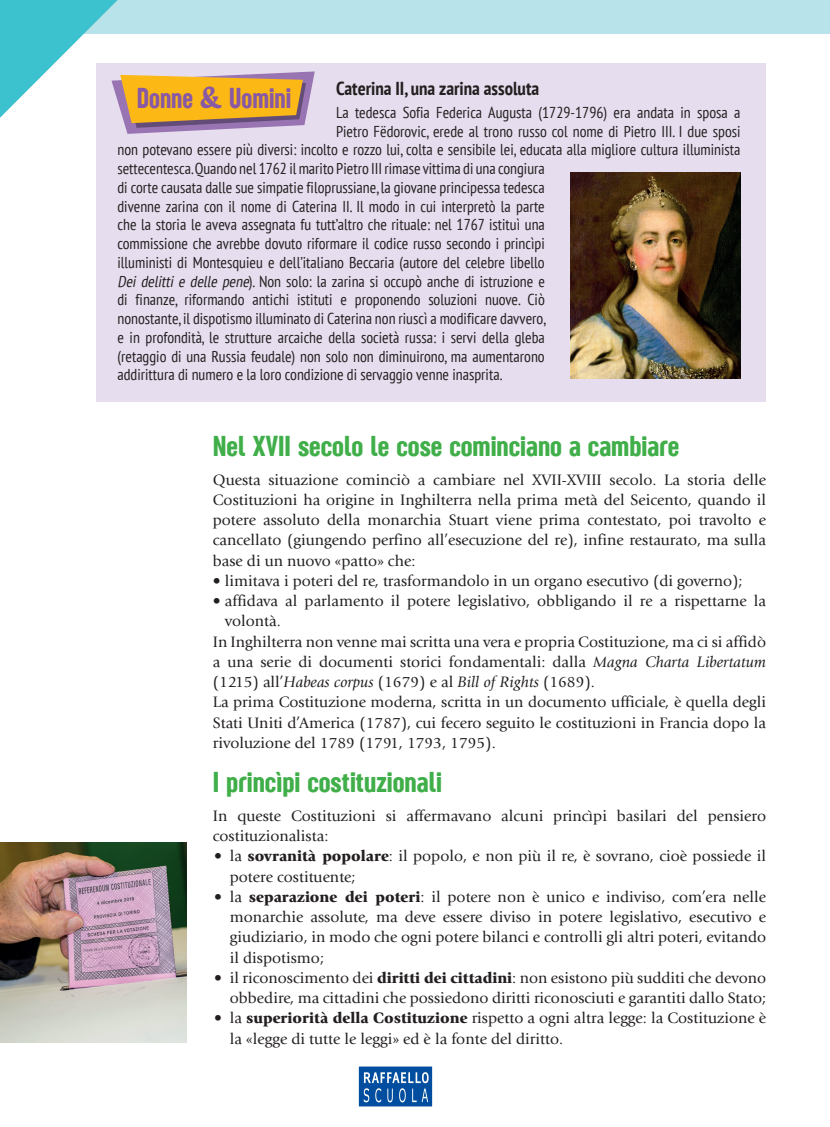
<style>
.page{position:relative;width:830px;height:1127px;background:#fff}
.page>*{position:absolute;margin:0;border:0;box-sizing:border-box;transform-origin:0 0}
.Sottotitolo_paragraf{font:30px "Sugo Pro Classic Trial";color:#40ae49}
.Titolo_Unita{font:30px "Sugo Pro Classic Trial";color:#8859a4;scale:.92 1}
.Testo_box_giustifica{font:700 condensed 18.75px "PT Sans";color:#231f20}
.Testo{font:15.75px/20.2px "Giovanni";color:#231f20;text-align:justify}
.Testo_box_giustifica-2{font:condensed 15.75px "PT Sans";color:#231f20}
.s1{font-style:italic}
.s2{font-family:"Fedra Serif A";font-weight:700}
.s3{font-weight:900}
</style>
<div class="page">
<div style="left:1px;top:0;width:828px;height:34px;background:#b9e3ea"></div>
<div style="left:96px;top:64px;width:669px;height:338px;background:#e6deee"></div>
<img style="left:570px;top:173px;width:170px;height:205px">
<img style="left:0;top:842px;width:186px;height:200px">
<svg style="left:0;top:0;width:314px;height:134px"></svg>
<img style="left:358px;top:1066px;width:75px;height:41px">
<p class="Testo_box_giustifica" style="left:336px;top:76px;width:204px">Caterina II, una zarina assoluta</p>
<p class="Testo_box_giustifica-2" style="left:336px;top:102px;width:406px">La tedesca Sofia Federica Augusta (1729-1796) era andata in sposa a</p>
<p class="Testo_box_giustifica-2" style="left:336px;top:121px;width:406px">Pietro Fëdorovic, erede al trono russo col nome di Pietro III. I due sposi</p>
<p class="Testo_box_giustifica-2" style="left:117px;top:140px;width:624px">non potevano essere più diversi: incolto e rozzo lui, colta e sensibile lei, educata alla migliore cultura illuminista</p>
<p class="Testo_box_giustifica-2" style="left:117px;top:158px;width:428px">settecentesca. Quando nel 1762 il marito Pietro III rimase vittima di una congiura</p>
<p class="Testo_box_giustifica-2" style="left:117px;top:177px;width:428px">di corte causata dalle sue simpatie filoprussiane, la giovane principessa tedesca</p>
<p class="Testo_box_giustifica-2" style="left:117px;top:196px;width:428px">divenne zarina con il nome di Caterina II. Il modo in cui interpretò la parte</p>
<p class="Testo_box_giustifica-2" style="left:117px;top:215px;width:428px">che la storia le aveva assegnata fu tutt’altro che rituale: nel 1767 istituì una</p>
<p class="Testo_box_giustifica-2" style="left:117px;top:233px;width:428px">commissione che avrebbe dovuto riformare il codice russo secondo i princìpi</p>
<p class="Testo_box_giustifica-2" style="left:117px;top:252px;width:428px">illuministi di Montesquieu e dell’italiano Beccaria (autore del celebre libello</p>
<p class="Testo_box_giustifica-2" style="left:117px;top:271px;width:428px"><span class="s1">Dei delitti e delle pene</span>). Non solo: la zarina si occupò anche di istruzione e</p>
<p class="Testo_box_giustifica-2" style="left:117px;top:290px;width:428px">di finanze, riformando antichi istituti e proponendo soluzioni nuove. Ciò</p>
<p class="Testo_box_giustifica-2" style="left:117px;top:308px;width:429px">nonostante, il dispotismo illuminato di Caterina non riuscì a modificare davvero,</p>
<p class="Testo_box_giustifica-2" style="left:117px;top:327px;width:428px">e in profondità, le strutture arcaiche della società russa: i servi della gleba</p>
<p class="Testo_box_giustifica-2" style="left:117px;top:346px;width:428px">(retaggio di una Russia feudale) non solo non diminuirono, ma aumentarono</p>
<p class="Testo_box_giustifica-2" style="left:117px;top:365px;width:386px">addirittura di numero e la loro condizione di servaggio venne inasprita.</p>
<p class="Titolo_Unita" style="left:137px;top:81px;width:169px">Donne <span class="s2">&amp;</span> Uomini</p>
<p class="Sottotitolo_paragraf" style="left:213px;top:429px;width:467px">Nel XVII secolo le cose cominciano a cambiare</p>
<p class="Testo" style="left:213px;top:469px;width:554px">Questa situazione cominciò a cambiare nel XVII-XVIII secolo. La storia delle Costituzioni ha origine in Inghilterra nella prima metà del Seicento, quando il potere assoluto della monarchia Stuart viene prima contestato, poi travolto e cancellato (giungendo perfino all’esecuzione del re), infine restaurato, ma sulla base di un nuovo «patto» che:</p>
<p class="Testo" style="left:213px;top:571px;width:531px">• limitava i poteri del re, trasformandolo in un organo esecutivo (di governo);</p>
<p class="Testo" style="left:225px;top:591px;width:542px;text-indent:-12px">• affidava al parlamento il potere legislativo, obbligando il re a rispettarne la volontà.</p>
<p class="Testo" style="left:213px;top:631px;width:554px">In Inghilterra non venne mai scritta una vera e propria Costituzione, ma ci si affidò a una serie di documenti storici fondamentali: dalla <span class="s1">Magna Charta Libertatum </span>(1215) all’<span class="s1">Habeas corpus</span> (1679) e al <span class="s1">Bill of Rights</span> (1689).</p>
<p class="Testo" style="left:213px;top:692px;width:554px">La prima Costituzione moderna, scritta in un documento ufficiale, è quella degli Stati Uniti d’America (1787), cui fecero seguito le costituzioni in Francia dopo la rivoluzione del 1789 (1791, 1793, 1795).</p>
<p class="Sottotitolo_paragraf" style="left:213px;top:765px;width:231px">I princìpi costituzionali</p>
<p class="Testo" style="left:213px;top:806px;width:554px">In queste Costituzioni si affermavano alcuni princìpi basilari del pensiero costituzionalista:</p>
<p class="Testo" style="left:230px;top:846px;width:537px;text-indent:-16px">• la <span class="s3">sovranità popolare</span>: il popolo, e non più il re, è sovrano, cioè possiede il potere costituente;</p>
<p class="Testo" style="left:230px;top:887px;width:537px;text-indent:-16px">• la <span class="s3">separazione dei poteri</span>: il potere non è unico e indiviso, com’era nelle monarchie assolute, ma deve essere diviso in potere legislativo, esecutivo e giudiziario, in modo che ogni potere bilanci e controlli gli altri poteri, evitando il dispotismo;</p>
<p class="Testo" style="left:214px;top:968px;width:553px;text-align:right">• il riconoscimento dei <span class="s3">diritti dei cittadini</span>: non esistono più sudditi che devono obbedire, ma cittadini che possiedono diritti riconosciuti e garantiti dallo Stato;</p>
<p class="Testo" style="left:230px;top:1008px;width:537px;text-indent:-16px">• la <span class="s3">superiorità della Costituzione</span> rispetto a ogni altra legge: la Costituzione è la «legge di tutte le leggi» ed è la fonte del diritto.</p>
</div>
